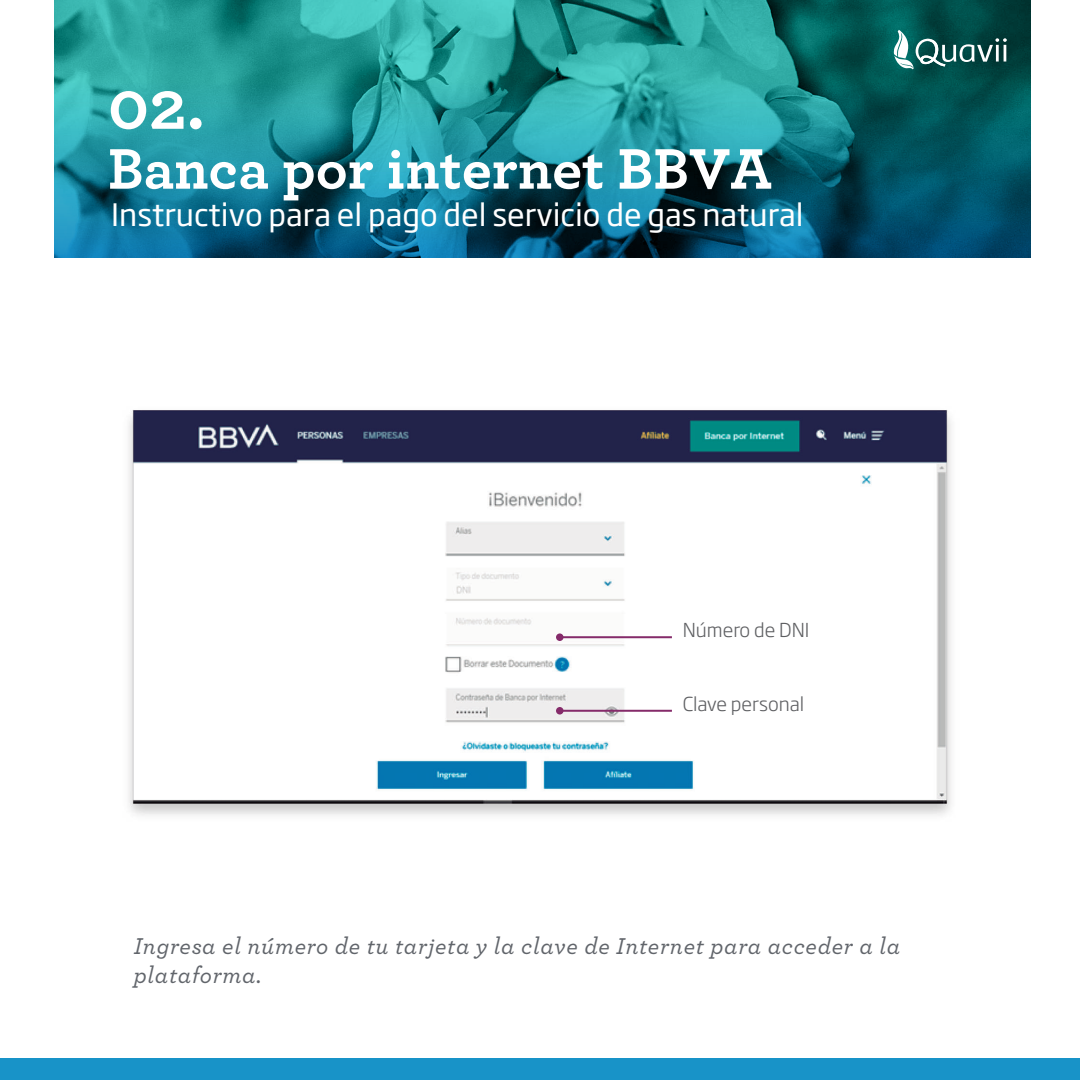
<style>
.page{position:relative;width:1080px;height:1080px;background:#fff}
.page>*{position:absolute;margin:0;border:0;box-sizing:border-box;transform-origin:0 0}
.t1{font:700 70.9px "Archer";color:#fff}
.t2{font:700 60px "Archer";color:#fff}
.t3{font:30.5px "Soho Gothic Pro";color:#fff}
.t4{font:italic 500 24px/28.8px "Archer";letter-spacing:.03em;color:#61656b}
.t5{font:300 19px "Soho Gothic Pro";color:#5e5f62}
</style>
<div class="page">
<svg style="left:55px;top:0;width:975px;height:258px;background:#177a84"></svg>
<div style="left:0;top:1059px;width:1080px;height:21px;background:#1893c8"></div>
<svg style="left:894px;top:30px;width:113px;height:39px"></svg>
<img style="left:128px;top:410px;width:823px;height:406px">
<hr style="left:560px;top:636px;width:112px;height:2px;background:#852b6a">
<div style="left:556px;top:633px;width:8px;height:8px;background:#852b6a;border-radius:50%"></div>
<hr style="left:560px;top:710px;width:112px;height:2px;background:#852b6a">
<div style="left:556px;top:707px;width:8px;height:8px;background:#852b6a;border-radius:50%"></div>
<h1 class="t1" style="left:108px;top:49px;width:98px">02.</h1>
<h2 class="t2" style="left:108px;top:121px;width:666px">Banca por internet BBVA</h2>
<p class="t3" style="left:111px;top:191px;width:694px">Instructivo para el pago del servicio de gas natural</p>
<p class="t5" style="left:683px;top:615px;width:128px">Número de DNI</p>
<p class="t5" style="left:683px;top:689px;width:123px">Clave personal</p>
<p class="t4" style="left:134px;top:930px;width:768px">Ingresa el número de tu tarjeta y la clave de Internet para acceder a la plataforma.</p>
</div>
